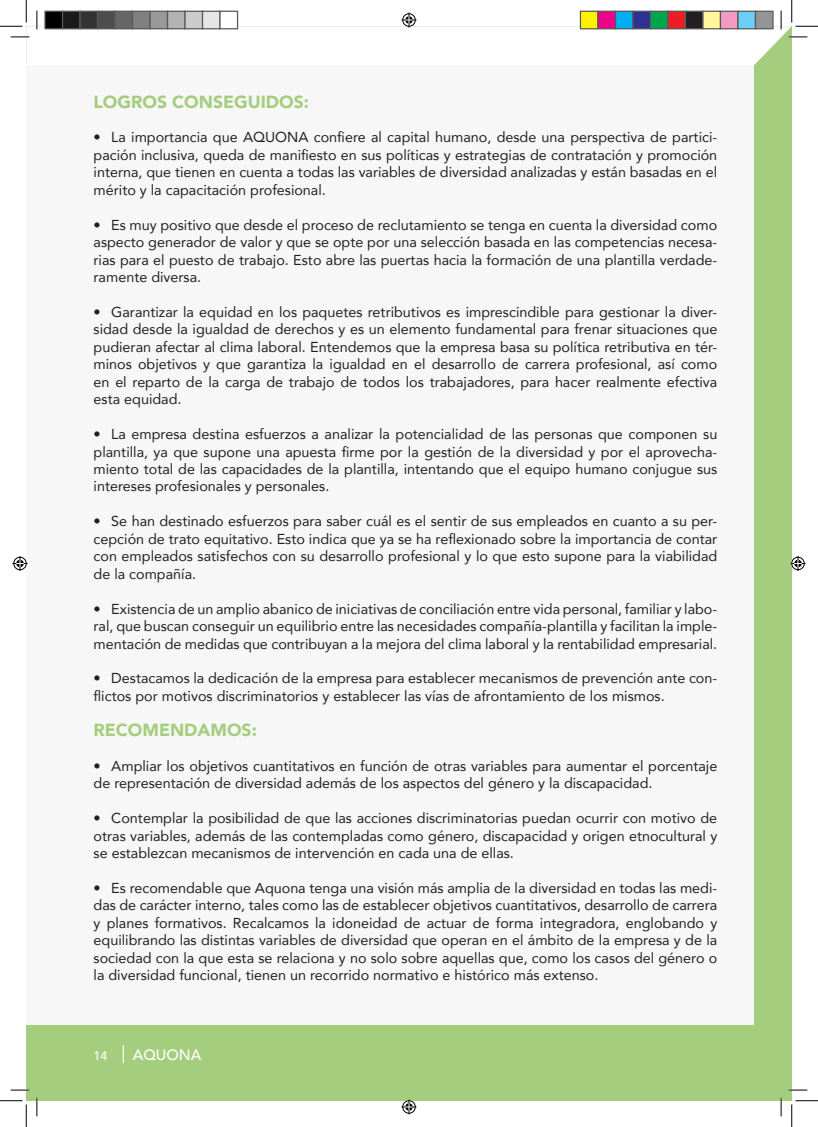
<style>
.page{position:relative;width:818px;height:1127px;background:#fff}
.page>*{position:absolute;margin:0;border:0;box-sizing:border-box;transform-origin:0 0}
.t1{font:900 17.5px "Avenir";color:#a4ce7d}
.t2{font:500 15px "Avenir";color:#fff}
.t3{font:14.38px/17.4px "Avenir";color:#231f20;text-align:justify}
.t4{font:500 12.5px "Avenir";color:#fff}
</style>
<div class="page">
<div style="left:26px;top:26px;width:766px;height:1074px;background:#a4ce7d"></div>
<div style="left:26px;top:26px;width:765px;height:39px;background:#fff"></div>
<div style="left:26px;top:65px;width:728px;height:959px;background:#f7f7f8"></div>
<svg style="left:123px;top:1045px;width:1px;height:17px"></svg>
<svg style="left:11px;top:36px;width:18px;height:2px"></svg>
<svg style="left:788px;top:36px;width:19px;height:2px"></svg>
<svg style="left:11px;top:1089px;width:18px;height:1px"></svg>
<svg style="left:788px;top:1089px;width:19px;height:1px"></svg>
<svg style="left:36px;top:11px;width:2px;height:18px"></svg>
<svg style="left:36px;top:1097px;width:2px;height:18px"></svg>
<svg style="left:780px;top:11px;width:2px;height:18px"></svg>
<svg style="left:780px;top:1097px;width:2px;height:18px"></svg>
<svg style="left:0;top:0;width:27px;height:27px"></svg>
<svg style="left:0;top:1100px;width:27px;height:26px"></svg>
<svg style="left:791px;top:0;width:27px;height:27px"></svg>
<svg style="left:791px;top:1100px;width:27px;height:26px"></svg>
<svg style="left:401px;top:13px;width:15px;height:15px"></svg>
<svg style="left:401px;top:1099px;width:15px;height:15px"></svg>
<svg style="left:13px;top:556px;width:15px;height:15px"></svg>
<svg style="left:790px;top:556px;width:15px;height:15px"></svg>
<div style="left:45px;top:11px;width:18px;height:18px;background:#000"></div>
<div style="left:44px;top:11px;width:19px;height:18px;border:1px solid #595959"></div>
<div style="left:63px;top:11px;width:17px;height:18px;background:#1a1a1a"></div>
<div style="left:62px;top:11px;width:19px;height:18px;border:1px solid #595959"></div>
<div style="left:80px;top:11px;width:18px;height:18px;background:#333"></div>
<div style="left:79px;top:11px;width:19px;height:18px;border:1px solid #595959"></div>
<div style="left:98px;top:11px;width:17px;height:18px;background:#4d4d4d"></div>
<div style="left:97px;top:11px;width:19px;height:18px;border:1px solid #595959"></div>
<div style="left:115px;top:11px;width:18px;height:18px;background:#666"></div>
<div style="left:114px;top:11px;width:19px;height:18px;border:1px solid #595959"></div>
<div style="left:133px;top:11px;width:17px;height:18px;background:#808080"></div>
<div style="left:132px;top:11px;width:19px;height:18px;border:1px solid #595959"></div>
<div style="left:150px;top:11px;width:18px;height:18px;background:#999"></div>
<div style="left:149px;top:11px;width:19px;height:18px;border:1px solid #595959"></div>
<div style="left:168px;top:11px;width:17px;height:18px;background:#b3b3b3"></div>
<div style="left:167px;top:11px;width:19px;height:18px;border:1px solid #595959"></div>
<div style="left:185px;top:11px;width:18px;height:18px;background:#ccc"></div>
<div style="left:184px;top:11px;width:19px;height:18px;border:1px solid #595959"></div>
<div style="left:203px;top:11px;width:17px;height:18px;background:#e6e6e6"></div>
<div style="left:202px;top:11px;width:19px;height:18px;border:1px solid #595959"></div>
<div style="left:220px;top:11px;width:18px;height:18px;background:#fff"></div>
<div style="left:219px;top:11px;width:19px;height:18px;border:1px solid #595959"></div>
<div style="left:580px;top:11px;width:18px;height:18px;background:#fff101"></div>
<div style="left:580px;top:11px;width:18px;height:18px;border:1px solid #595959"></div>
<div style="left:598px;top:11px;width:17px;height:18px;background:#ed028c"></div>
<div style="left:597px;top:11px;width:19px;height:18px;border:1px solid #595959"></div>
<div style="left:615px;top:11px;width:18px;height:18px;background:#00aeef"></div>
<div style="left:615px;top:11px;width:18px;height:18px;border:1px solid #595959"></div>
<div style="left:633px;top:11px;width:17px;height:18px;background:#2e3092"></div>
<div style="left:632px;top:11px;width:19px;height:18px;border:1px solid #595959"></div>
<div style="left:650px;top:11px;width:18px;height:18px;background:#00a54f"></div>
<div style="left:650px;top:11px;width:18px;height:18px;border:1px solid #595959"></div>
<div style="left:668px;top:11px;width:17px;height:18px;background:#ee1d23"></div>
<div style="left:667px;top:11px;width:19px;height:18px;border:1px solid #595959"></div>
<div style="left:685px;top:11px;width:18px;height:18px;background:#231f20"></div>
<div style="left:685px;top:11px;width:18px;height:18px;border:1px solid #595959"></div>
<div style="left:703px;top:11px;width:17px;height:18px;background:#fff79a"></div>
<div style="left:702px;top:11px;width:19px;height:18px;border:1px solid #595959"></div>
<div style="left:720px;top:11px;width:18px;height:18px;background:#f499c2"></div>
<div style="left:720px;top:11px;width:18px;height:18px;border:1px solid #595959"></div>
<div style="left:738px;top:11px;width:17px;height:18px;background:#6bcff6"></div>
<div style="left:737px;top:11px;width:19px;height:18px;border:1px solid #595959"></div>
<div style="left:755px;top:11px;width:18px;height:18px;background:#939598"></div>
<div style="left:755px;top:11px;width:18px;height:18px;border:1px solid #595959"></div>
<p class="t1" style="left:94px;top:86px;width:217px">LOGROS CONSEGUIDOS:</p>
<p class="t3" style="left:94px;top:128px;width:625px">• La importancia que AQUONA confiere al capital humano, desde una perspectiva de partici&shy;pación inclusiva, queda de manifiesto en sus políticas y estrategias de contratación y promoción interna, que tienen en cuenta a todas las variables de diversidad analizadas y están basadas en el mérito y la capacitación profesional.</p>
<p class="t3" style="left:94px;top:215px;width:625px">• Es muy positivo que desde el proceso de reclutamiento se tenga en cuenta la diversidad como aspecto generador de valor y que se opte por una selección basada en las competencias necesa&shy;rias para el puesto de trabajo. Esto abre las puertas hacia la formación de una plantilla verdade&shy;ramente diversa.</p>
<p class="t3" style="left:94px;top:303px;width:625px">• Garantizar la equidad en los paquetes retributivos es imprescindible para gestionar la diver&shy;sidad desde la igualdad de derechos y es un elemento fundamental para frenar situaciones que pudieran afectar al clima laboral. Entendemos que la empresa basa su política retributiva en tér&shy;minos objetivos y que garantiza la igualdad en el desarrollo de carrera profesional, así como en el reparto de la carga de trabajo de todos los trabajadores, para hacer realmente efectiva esta equidad.</p>
<p class="t3" style="left:94px;top:425px;width:625px">• La empresa destina esfuerzos a analizar la potencialidad de las personas que componen su plantilla, ya que supone una apuesta firme por la gestión de la diversidad y por el aprovecha&shy;miento total de las capacidades de la plantilla, intentando que el equipo humano conjugue sus intereses profesionales y personales.</p>
<p class="t3" style="left:94px;top:512px;width:625px">• Se han destinado esfuerzos para saber cuál es el sentir de sus empleados en cuanto a su per&shy;cepción de trato equitativo. Esto indica que ya se ha reflexionado sobre la importancia de contar con empleados satisfechos con su desarrollo profesional y lo que esto supone para la viabilidad de la compañía.</p>
<p class="t3" style="left:94px;top:599px;width:625px">• Existencia de un amplio abanico de iniciativas de conciliación entre vida personal, familiar y labo&shy;ral, que buscan conseguir un equilibrio entre las necesidades compañía-plantilla y facilitan la imple&shy;mentación de medidas que contribuyan a la mejora del clima laboral y la rentabilidad empresarial.</p>
<p class="t3" style="left:94px;top:669px;width:625px">• Destacamos la dedicación de la empresa para establecer mecanismos de prevención ante con&shy;flictos por motivos discriminatorios y establecer las vías de afrontamiento de los mismos.</p>
<p class="t1" style="left:94px;top:714px;width:165px">RECOMENDAMOS:</p>
<p class="t3" style="left:94px;top:756px;width:625px">• Ampliar los objetivos cuantitativos en función de otras variables para aumentar el porcentaje de representación de diversidad además de los aspectos del género y la discapacidad.</p>
<p class="t3" style="left:94px;top:808px;width:625px">• Contemplar la posibilidad de que las acciones discriminatorias puedan ocurrir con motivo de otras variables, además de las contempladas como género, discapacidad y origen etnocultural y se establezcan mecanismos de intervención en cada una de ellas.</p>
<p class="t3" style="left:94px;top:878px;width:625px">• Es recomendable que Aquona tenga una visión más amplia de la diversidad en todas las medi&shy;das de carácter interno, tales como las de establecer objetivos cuantitativos, desarrollo de carrera y planes formativos. Recalcamos la idoneidad de actuar de forma integradora, englobando y equilibrando las distintas variables de diversidad que operan en el ámbito de la empresa y de la sociedad con la que esta se relaciona y no solo sobre aquellas que, como los casos del género o la diversidad funcional, tienen un recorrido normativo e histórico más extenso.</p>
<p class="t4" style="left:94px;top:1044px;width:15px">14</p>
<p class="t2" style="left:133px;top:1041px;width:70px">AQUONA</p>
</div>
